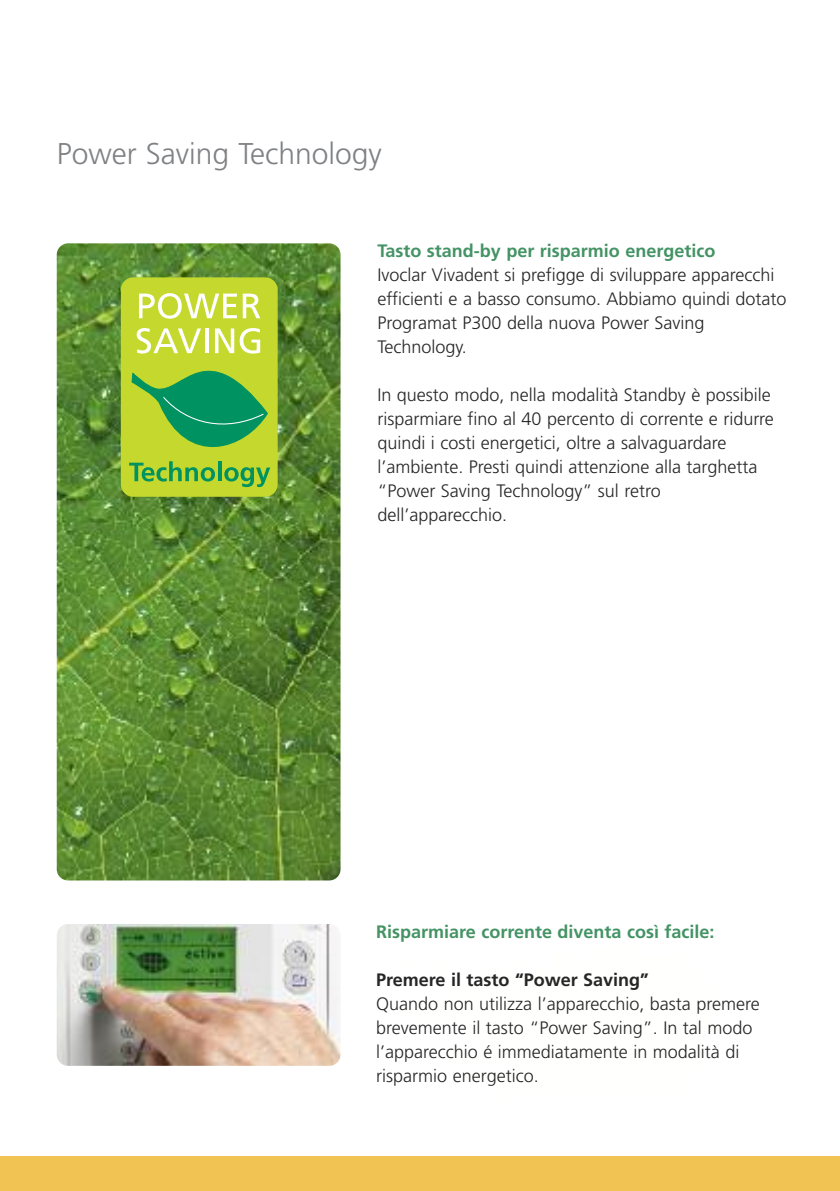
<style>
.page{position:relative;width:840px;height:1191px;background:#fff}
.page>*{position:absolute;margin:0;border:0;box-sizing:border-box;transform-origin:0 0}
.t1{font:300 30px "Frutiger";color:#7f8184}
.t2{font:300 18px/24px "Frutiger";color:#272627}
.t3{font:700 18px "Frutiger";color:#449365}
.t4{font:700 18px "Frutiger";color:#272627}
</style>
<div class="page">
<img style="left:57px;top:924px;width:283px;height:141px;border-radius:11px">
<div style="left:0;top:1156px;width:839px;height:35px;background:#f0c353"></div>
<img style="left:57px;top:243px;width:283px;height:637px;border-radius:11px">
<div style="left:121px;top:277px;width:156px;height:220px;background:#c4d82d;border-radius:13px"></div>
<svg style="left:139px;top:293px;width:121px;height:26px"></svg>
<svg style="left:129px;top:328px;width:141px;height:159px"></svg>
<h1 class="t1" style="left:57px;top:142px;width:326px">Power Saving Technology</h1>
<p class="t3" style="left:377px;top:244px;width:339px">Tasto stand-by per risparmio energetico</p>
<p class="t2" style="left:377px;top:264px;width:410px">Ivoclar Vivadent si prefigge di sviluppare apparecchi efficienti e a basso consumo. Abbiamo quindi dotato Programat P300 della nuova Power Saving Technology.</p>
<p class="t2" style="left:377px;top:384px;width:398px">In questo modo, nella modalità Standby è possibile risparmiare fino al 40 percento di corrente e ridurre quindi i costi energetici, oltre a salvaguardare l’ambiente. Presti quindi attenzione alla targhetta “Power Saving Technology” sul retro dell’apparecchio.</p>
<p class="t3" style="left:376px;top:924px;width:339px">Risparmiare corrente diventa così facile:</p>
<p class="t4" style="left:376px;top:972px;width:274px">Premere il tasto “Power Saving”</p>
<p class="t2" style="left:376px;top:992px;width:385px">Quando non utilizza l’apparecchio, basta premere brevemente il tasto “Power Saving”. In tal modo l’apparecchio é immediatamente in modalità di risparmio energetico.</p>
</div>
